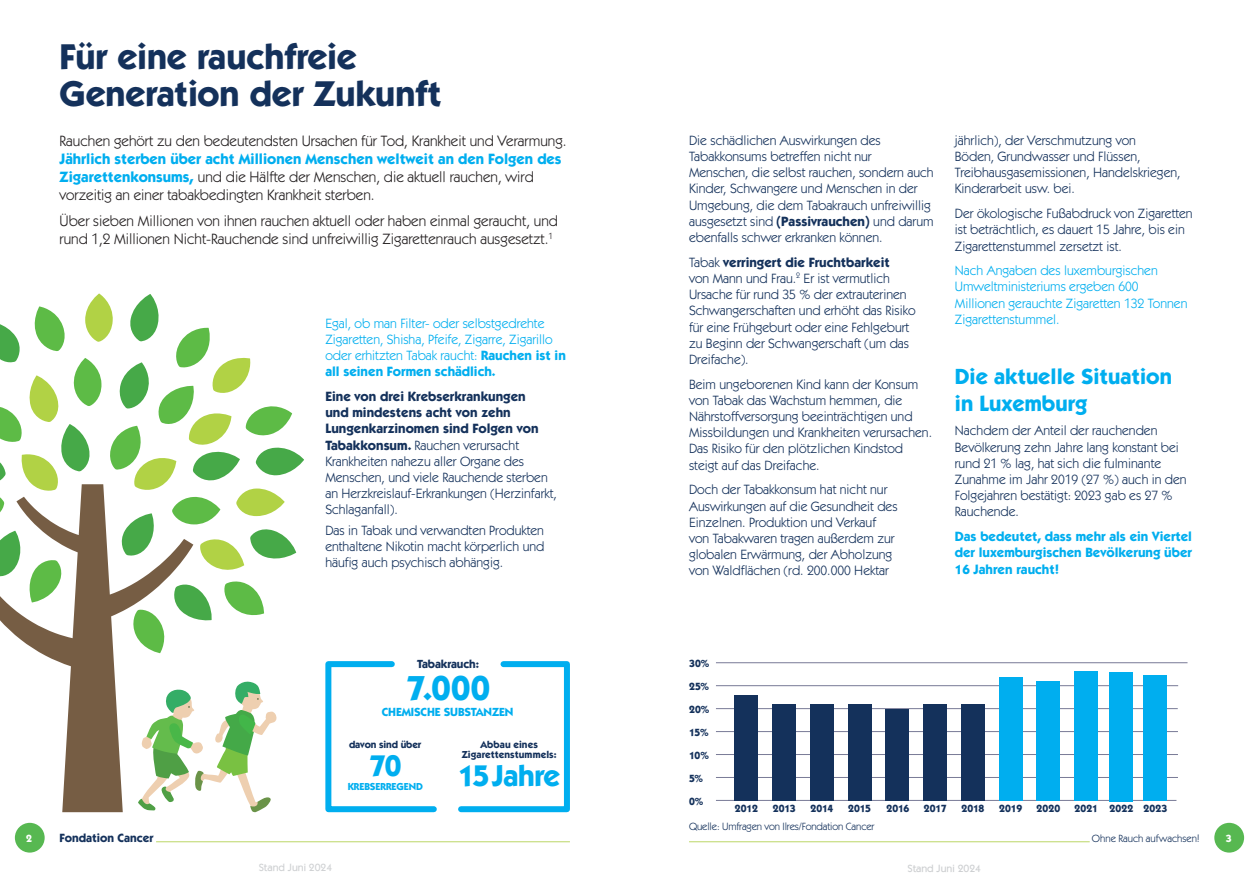
<style>
.page{position:relative;width:1259px;height:893px;background:#fff}
.page>*{position:absolute;margin:0;border:0;box-sizing:border-box;transform-origin:0 0}
.t1{font:700 36px "ITC Kabel Std";letter-spacing:-.005em;color:#14315b}
.t2{font:700 34.8px "ITC Kabel Std";color:#00aeef}
.t3{font:700 30px "ITC Kabel Std";letter-spacing:-.015em;color:#00aeef}
.t4{font:700 22.05px/26.4px "ITC Kabel Std";color:#00aeef}
.intro{font:15px/18px "ITC Kabel Std";color:#231f20}
.texte_book{font:13.5px/16.2px "ITC Kabel Std";color:#14315b}
.texte_bleu_ciel_book{font:13.5px/16.2px "ITC Kabel Std";color:#00aeef}
.texte_book-2{font:700 13.5px/16.2px "ITC Kabel Std";color:#00aeef;text-align:justify}
.t5{font:700 12px "ITC Kabel Std";color:#14315b}
.t6{font:700 11.85px "ITC Kabel Std";letter-spacing:-.01em;color:#00aeef}
.t7{font:700 11.85px "ITC Kabel Std";letter-spacing:-.01em;color:#14315b}
.t8{font:700 10.5px "ITC Kabel Std";letter-spacing:.01em;color:#14315b}
.t9{font:10.5px "ITC Kabel Std";letter-spacing:-.01em;color:#14315b}
.t10{font:500 10.5px "ITC Kabel Std";color:#cfd1d3}
.t11{font:500 10.5px "ITC Kabel Std";color:#cdcfd1}
.t12{font:700 10.5px "ITC Kabel Std";color:#fff}
.t13{font:700 10.2px/10.6px "ITC Kabel Std";color:#14315b;text-align:center}
.t14{font:700 10.2px "ITC Kabel Std";letter-spacing:-.01em;color:#00aeef}
.s1{font-weight:700;color:#00aeef}
.s2{font-weight:700}
</style>
<div class="page">
<div style="left:15px;top:823px;width:30px;height:30px;background:#57b851;border-radius:50%"></div>
<div style="left:1214px;top:823px;width:30px;height:30px;background:#57b851;border-radius:50%"></div>
<hr style="left:156px;top:841px;width:414px;height:1px;background:#bbd766">
<hr style="left:689px;top:841px;width:400px;height:1px;background:#bbd766">
<hr style="left:716px;top:800px;width:460px;height:1px;background:#787a96">
<hr style="left:716px;top:777px;width:462px;height:1px;background:#787a96">
<hr style="left:716px;top:754px;width:462px;height:1px;background:#787a96">
<hr style="left:716px;top:731px;width:462px;height:1px;background:#787a96">
<hr style="left:716px;top:708px;width:461px;height:1px;background:#787a96">
<hr style="left:716px;top:685px;width:462px;height:1px;background:#787a96">
<hr style="left:716px;top:662px;width:471px;height:1px;background:#787a96">
<div style="left:734px;top:695px;width:24px;height:106px;background:#14315b"></div>
<div style="left:772px;top:705px;width:24px;height:96px;background:#14315b"></div>
<div style="left:810px;top:705px;width:23px;height:96px;background:#14315b"></div>
<div style="left:848px;top:705px;width:23px;height:96px;background:#14315b"></div>
<div style="left:923px;top:705px;width:24px;height:96px;background:#14315b"></div>
<div style="left:961px;top:705px;width:23px;height:96px;background:#14315b"></div>
<div style="left:999px;top:677px;width:23px;height:124px;background:#00aeef"></div>
<div style="left:1036px;top:682px;width:24px;height:119px;background:#00aeef"></div>
<div style="left:1074px;top:672px;width:24px;height:129px;background:#00aeef"></div>
<div style="left:885px;top:709px;width:24px;height:92px;background:#14315b"></div>
<svg style="left:0;top:293px;width:304px;height:328px"></svg>
<svg style="left:0;top:484px;width:193px;height:328px"></svg>
<svg style="left:138px;top:681px;width:139px;height:131px"></svg>
<svg style="left:325px;top:661px;width:112px;height:152px"></svg>
<svg style="left:458px;top:661px;width:112px;height:152px"></svg>
<div style="left:1109px;top:672px;width:23px;height:129px;background:#00aeef"></div>
<div style="left:1143px;top:676px;width:24px;height:125px;background:#00aeef"></div>
<p class="t1" style="left:60px;top:34px;width:299px">Für eine rauchfreie</p>
<p class="t1" style="left:60px;top:72px;width:383px">Generation der Zukunft</p>
<p class="intro" style="left:60px;top:132px;width:508px">Rauchen gehört zu den bedeutendsten Ursachen für Tod, Krankheit und Verarmung.<br><span class="s1">Jährlich sterben über acht Millionen Menschen weltweit an den Folgen des Zigarettenkonsums,</span> und die Hälfte der Menschen, die aktuell rauchen, wird vorzeitig an einer tabakbedingten Krankheit sterben.</p>
<p class="intro" style="left:60px;top:212px;width:500px">Über sieben Millionen von ihnen rauchen aktuell oder haben einmal geraucht, und rund 1,2 Millionen Nicht-Rauchende sind unfreiwillig Zigarettenrauch ausgesetzt.<sup>1</sup></p>
<p class="texte_bleu_ciel_book" style="left:325px;top:315px;width:242px">Egal, ob man Filter- oder selbstgedrehte Zigaretten, Shisha, Pfeife, Zigarre, Zigarillo oder erhitzten Tabak raucht: <span class="s2">Rauchen ist in all seinen Formen schädlich.</span></p>
<p class="texte_book" style="left:325px;top:388px;width:233px"><span class="s2">Eine von drei Krebserkrankungen<br>und mindestens acht von zehn Lungenkarzinomen sind Folgen von Tabakkonsum.</span> Rauchen verursacht Krankheiten nahezu aller Organe des Menschen, und viele Rauchende sterben an Herzkreislauf-Erkrankungen (Herzinfarkt, Schlaganfall).</p>
<p class="texte_book" style="left:325px;top:522px;width:221px;text-align:justify">Das in Tabak und verwandten Produkten enthaltene Nikotin macht körperlich und häufig auch psychisch abhängig.</p>
<p class="t7" style="left:417px;top:656px;width:63px">Tabakrauch:</p>
<p class="t2" style="left:406px;top:667px;width:85px">7.000</p>
<p class="t6" style="left:382px;top:705px;width:133px">CHEMISCHE SUBSTANZEN</p>
<p class="t13" style="left:462px;top:739px;width:96px">Abbau eines<br>Zigarettenstummels:</p>
<p class="t14" style="left:348px;top:780px;width:77px">KREBSERREGEND</p>
<p class="t13" style="left:349px;top:739px;width:74px">davon sind über</p>
<p class="t3" style="left:369px;top:747px;width:34px">70</p>
<p class="t3" style="left:458px;top:758px;width:104px">15Jahre</p>
<p class="texte_book" style="left:689px;top:132px;width:246px">Die schädlichen Auswirkungen des Tabakkonsums betreffen nicht nur Menschen, die selbst rauchen, sondern auch Kinder, Schwangere und Menschen in der Umgebung, die dem Tabakrauch unfreiwillig ausgesetzt sind <span class="s2">(Passivrauchen)</span> und darum ebenfalls schwer erkranken können.</p>
<p class="texte_book" style="left:689px;top:254px;width:228px">Tabak <span class="s2">verringert die Fruchtbarkeit<br></span>von Mann und Frau.<sup>2</sup> Er ist vermutlich Ursache für rund 35 % der extrauterinen Schwangerschaften und erhöht das Risiko für eine Frühgeburt oder eine Fehlgeburt zu Beginn der Schwangerschaft (um das Dreifache).</p>
<p class="texte_book" style="left:689px;top:376px;width:244px">Beim ungeborenen Kind kann der Konsum von Tabak das Wachstum hemmen, die Nährstoffversorgung beeinträchtigen und Missbildungen und Krankheiten verursachen.<br>Das Risiko für den plötzlichen Kindstod steigt auf das Dreifache.</p>
<p class="texte_book" style="left:689px;top:482px;width:210px">Doch der Tabakkonsum hat nicht nur Auswirkungen auf die Gesundheit des Einzelnen. Produktion und Verkauf von Tabakwaren tragen außerdem zur globalen Erwärmung, der Abholzung von Waldflächen (rd. 200.000 Hektar</p>
<p class="texte_book" style="left:955px;top:132px;width:227px">jährlich), der Verschmutzung von<br>Böden, Grundwasser und Flüssen, Treibhausgasemissionen, Handelskriegen, Kinderarbeit usw. bei.</p>
<p class="texte_book" style="left:955px;top:205px;width:239px">Der ökologische Fußabdruck von Zigaretten ist beträchtlich, es dauert 15 Jahre, bis ein<br>Zigarettenstummel zersetzt ist.</p>
<p class="texte_bleu_ciel_book" style="left:955px;top:263px;width:234px">Nach Angaben des luxemburgischen Umweltministeriums ergeben 600<br>Millionen gerauchte Zigaretten 132 Tonnen Zigarettenstummel.</p>
<p class="t4" style="left:955px;top:363px;width:218px">Die aktuelle Situation in Luxemburg</p>
<p class="texte_book" style="left:955px;top:423px;width:233px">Nachdem der Anteil der rauchenden Bevölkerung zehn Jahre lang konstant bei rund 21 % lag, hat sich die fulminante Zunahme im Jahr 2019 (27 %) auch in den Folgejahren bestätigt: 2023 gab es 27 % Rauchende.</p>
<p class="texte_book-2" style="left:955px;top:528px;width:239px">Das bedeutet, dass mehr als ein Viertel der luxemburgischen Bevölkerung über 16 Jahren raucht!</p>
<p class="t8" style="left:689px;top:657px;width:23px">30%</p>
<p class="t8" style="left:689px;top:680px;width:22px">25%</p>
<p class="t8" style="left:689px;top:703px;width:23px">20%</p>
<p class="t8" style="left:689px;top:726px;width:22px">15%</p>
<p class="t8" style="left:689px;top:749px;width:22px">10%</p>
<p class="t8" style="left:689px;top:772px;width:16px">5%</p>
<p class="t8" style="left:689px;top:795px;width:17px">0%</p>
<p class="t8" style="left:735px;top:802px;width:25px">2012</p>
<p class="t8" style="left:772px;top:802px;width:24px">2013</p>
<p class="t8" style="left:810px;top:802px;width:24px">2014</p>
<p class="t8" style="left:848px;top:802px;width:24px">2015</p>
<p class="t8" style="left:886px;top:802px;width:24px">2016</p>
<p class="t8" style="left:924px;top:802px;width:24px">2017</p>
<p class="t8" style="left:961px;top:802px;width:25px">2018</p>
<p class="t8" style="left:999px;top:802px;width:24px">2019</p>
<p class="t8" style="left:1036px;top:802px;width:25px">2020</p>
<p class="t8" style="left:1074px;top:802px;width:25px">2021</p>
<p class="t8" style="left:1109px;top:802px;width:25px">2022</p>
<p class="t8" style="left:1143px;top:802px;width:25px">2023</p>
<p class="t9" style="left:689px;top:821px;width:187px">Quelle: Umfragen von Ilres/Fondation Cancer</p>
<p class="t12" style="left:26px;top:831px;width:7px">2</p>
<p class="t5" style="left:60px;top:831px;width:96px">Fondation Cancer</p>
<p class="t9" style="left:1091px;top:832px;width:109px">Ohne Rauch aufwachsen!</p>
<p class="t12" style="left:1225px;top:831px;width:7px">3</p>
<p class="t10" style="left:259px;top:861px;width:75px">Stand Juni 2024</p>
<p class="t11" style="left:907px;top:862px;width:75px">Stand Juni 2024</p>
</div>
